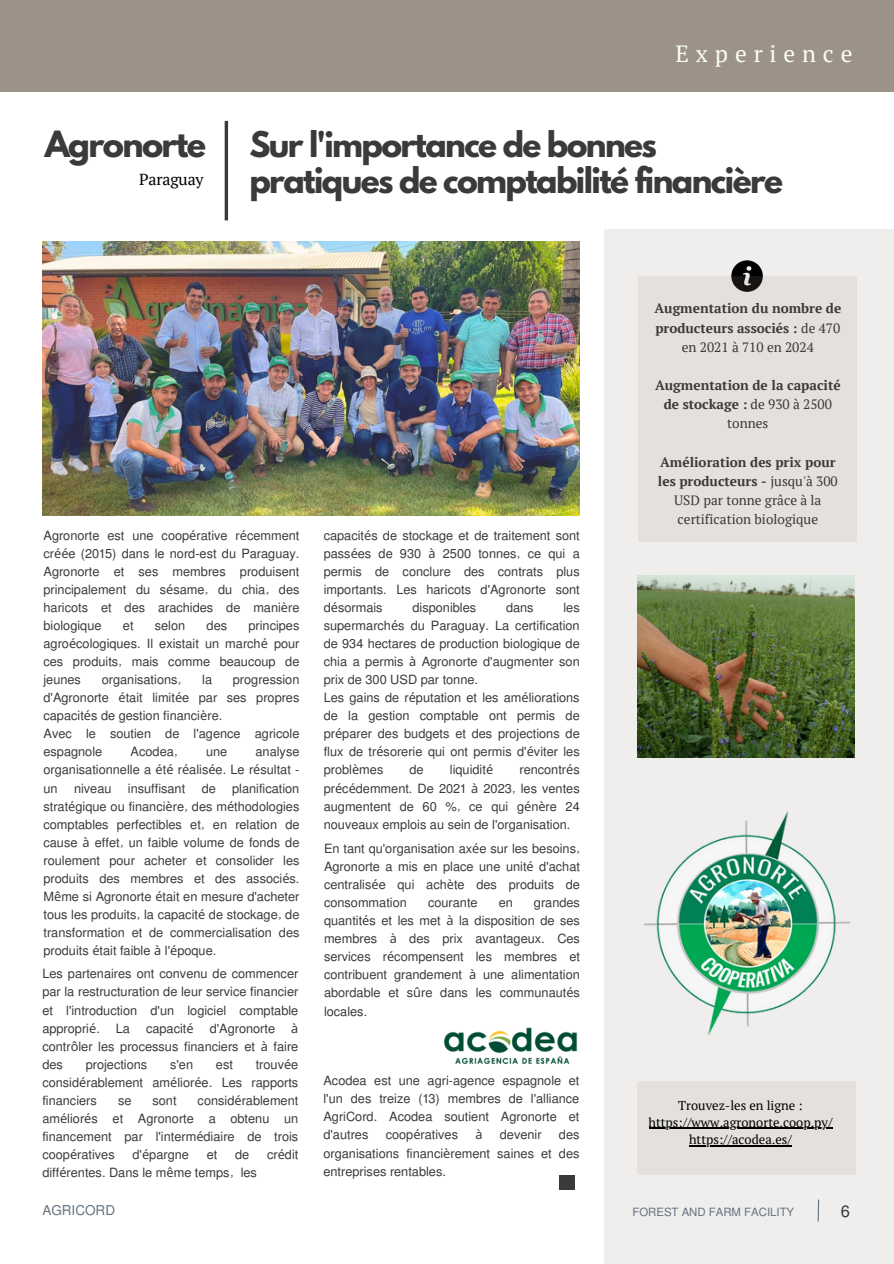
<style>
.page{position:relative;width:894px;height:1264px;background:#fff}
.page>*{position:absolute;margin:0;border:0;box-sizing:border-box;transform-origin:0 0}
.t1{font:700 31.95px "League Spartan";letter-spacing:-.05em;color:#3b3939}
.t2{font:700 31.35px/36.5px "League Spartan";letter-spacing:-.05em;color:#3b3939}
.t3{font:23.4px "PT Serif";letter-spacing:.295em;color:#f9ffed}
.t4{font:16.5px "Mukti";color:#3b3939}
.t5{font:16.05px "PT Serif";letter-spacing:-.01em;color:#000}
.t6{font:700 13.5px/19.2px "PT Serif";color:#3b3939;text-align:center}
.t7{font:13.5px/19.2px "PT Serif";color:#3b3939;text-align:center}
.t8{font:13.5px "Mukti";color:#637380}
.t9{font:12.9px "PT Serif";color:#000}
.t10{font:12.75px/18px "Mukti";color:#3b3939;text-align:justify}
.t11{font:12.75px "Noto Sans";color:#3b3939}
.t12{font:11.4px "Mukti";color:#637380}
.s1{font-weight:400}
.s2{font-weight:700}
.s3{font-family:"Noto Sans"}
</style>
<div class="page">
<div style="left:604px;top:229px;width:289px;height:1034px;background:#f0eeed"></div>
<svg style="left:817px;top:1199px;width:2px;height:23px"></svg>
<div style="left:559px;top:1174px;width:15px;height:15px;background:#3b3939"></div>
<svg style="left:224px;top:121px;width:4px;height:99px"></svg>
<img style="left:644px;top:811px;width:205px;height:224px">
<img style="left:443px;top:1027px;width:135px;height:37px">
<div style="left:0;top:0;width:893px;height:92px;background:#9d9287"></div>
<img style="left:42px;top:242px;width:537px;height:273px">
<svg style="left:731px;top:260px;width:31px;height:16px"></svg>
<div style="left:638px;top:276px;width:218px;height:266px;background:#e3e0dd"></div>
<div style="left:637px;top:1081px;width:218px;height:93px;background:#e3e0dd"></div>
<img style="left:637px;top:575px;width:217px;height:182px">
<hr style="left:648px;top:1127px;width:184px;height:1px;background:#000">
<hr style="left:689px;top:1144px;width:102px;height:2px;background:#000">
<h5 class="t1" style="left:45px;top:128px;width:163px">Agronorte</h5>
<h5 class="t5" style="left:139px;top:168px;width:66px">Paraguay</h5>
<p class="t3" style="left:675px;top:38px;width:178px">Experience</p>
<p class="t2" style="left:249px;top:130px;width:535px">Sur l'importance de bonnes pratiques de comptabilité financière</p>
<h5 class="t6" style="left:654px;top:299px;width:188px">Augmentation du nombre de producteurs associés : <span class="s1">de 470 en 2021 à 710 en 2024</span></h5>
<h5 class="t6" style="left:655px;top:375px;width:187px">Augmentation de la capacité de stockage : <span class="s1">de 930 à 2500 tonnes</span></h5>
<h5 class="t7" style="left:657px;top:452px;width:181px"><span class="s2">Amélioration des prix pour les producteurs -</span> jusqu'à 300<br>USD par tonne grâce à la certification biologique</h5>
<h2 class="t10" style="left:43px;top:525px;width:257px">Agronorte est une coop<span class="s3">é</span>rative r<span class="s3">é</span>cemment cr<span class="s3">éé</span>e (2015) dans le nord-est du Paraguay.<br>Agronorte et ses membres produisent principalement du s<span class="s3">é</span>same, du chia, des haricots et des arachides de mani<span class="s3">è</span>re biologique</h2>
<h4 class="t10" style="left:324px;top:525px;width:257px">capacit<span class="s3">é</span>s de stockage et de traitement sont pass<span class="s3">é</span>es de 930 <span class="s3">à</span> 2500 tonnes, ce qui a permis de conclure des contrats plus importants. Les haricots d'Agronorte sont d<span class="s3">é</span>sormais</h4>
<h4 class="t10" style="left:324px;top:597px;width:257px;text-align:left;text-indent:239px">les supermarch<span class="s3">é</span>s du Paraguay. La certification de 934 hectares de production biologique de chia a permis <span class="s3">à</span> Agronorte d'augmenter son prix de 300 USD par tonne.<br>Les gains de r<span class="s3">é</span>putation et les am<span class="s3">é</span>liorations de la gestion comptable ont permis de pr<span class="s3">é</span>parer des budgets et des projections de flux de tr<span class="s3">é</span>sorerie qui ont permis d'<span class="s3">é</span>viter les probl<span class="s3">è</span>mes</h4>
<h4 class="t10" style="left:412px;top:597px;width:65px">disponibles</h4>
<h4 class="t10" style="left:506px;top:597px;width:29px">dans</h4>
<h2 class="t10" style="left:43px;top:615px;width:257px;text-indent:205px">principes agro<span class="s3">é</span>cologiques. Il existait un march<span class="s3">é</span> pour ces produits, mais comme beaucoup de jeunes</h2>
<h2 class="t10" style="left:123px;top:615px;width:12px">et</h2>
<h2 class="t10" style="left:155px;top:615px;width:32px">selon</h2>
<h2 class="t10" style="left:206px;top:615px;width:22px">des</h2>
<h2 class="t10" style="left:43px;top:670px;width:257px;text-align:left;text-indent:189px">progression d'Agronorte <span class="s3">é</span>tait limit<span class="s3">é</span>e par ses propres capacit<span class="s3">é</span>s de gestion financi<span class="s3">è</span>re.<br>Avec le soutien de l'agence agricole espagnole</h2>
<h2 class="t10" style="left:102px;top:670px;width:81px">organisations,</h2>
<h2 class="t10" style="left:202px;top:670px;width:11px">la</h2>
<h2 class="t10" style="left:43px;top:742px;width:257px;text-indent:212px">analyse organisationnelle a <span class="s3">é</span>t<span class="s3">é</span> r<span class="s3">é</span>alis<span class="s3">é</span>e. Le r<span class="s3">é</span>sultat - un</h2>
<h2 class="t10" style="left:131px;top:742px;width:49px">Acodea,</h2>
<h2 class="t10" style="left:206px;top:742px;width:23px">une</h2>
<h4 class="t10" style="left:324px;top:760px;width:257px;text-indent:195px">rencontr<span class="s3">é</span>s pr<span class="s3">é</span>c<span class="s3">é</span>demment. De 2021 <span class="s3">à</span> 2023, les ventes augmentent de 60 %, ce qui g<span class="s3">é</span>n<span class="s3">è</span>re 24 nouveaux emplois au sein de l'organisation.</h4>
<p class="t10" style="left:324px;top:838px;width:257px">En tant qu'organisation ax<span class="s3">é</span>e sur les besoins, Agronorte a mis en place une unit<span class="s3">é</span> d'achat centralis<span class="s3">é</span>e qui ach<span class="s3">è</span>te des produits de consommation</p>
<h4 class="t10" style="left:409px;top:760px;width:16px">de</h4>
<h4 class="t10" style="left:450px;top:760px;width:45px">liquidit<span class="s3">é</span></h4>
<h2 class="t10" style="left:43px;top:778px;width:257px;text-indent:189px">planification strat<span class="s3">é</span>gique ou financi<span class="s3">è</span>re, des m<span class="s3">é</span>thodologies comptables perfectibles et, en relation de cause <span class="s3">à</span> effet, un faible volume de fonds de roulement pour acheter et consolider les produits des membres et des associ<span class="s3">é</span>s.<br>M<span class="s3">ê</span>me si Agronorte <span class="s3">é</span>tait en mesure d'acheter tous les produits, la capacit<span class="s3">é</span> de stockage, de transformation et de commercialisation des produits <span class="s3">é</span>tait faible <span class="s3">à</span> l'<span class="s3">é</span>poque.</h2>
<h1 class="t10" style="left:42px;top:964px;width:257px">Les partenaires ont convenu de commencer par la restructuration de leur service financier et l'introduction d'un logiciel comptable appropri<span class="s3">é</span>.</h1>
<h2 class="t10" style="left:74px;top:778px;width:39px">niveau</h2>
<h2 class="t10" style="left:128px;top:778px;width:59px">insuffisant</h2>
<h2 class="t10" style="left:202px;top:778px;width:16px">de</h2>
<p class="t10" style="left:324px;top:893px;width:257px;text-indent:210px">grandes quantit<span class="s3">é</span>s et les met <span class="s3">à</span> la disposition de ses membres <span class="s3">à</span> des prix avantageux. Ces services r<span class="s3">é</span>compensent les membres et contribuent grandement <span class="s3">à</span> une alimentation abordable et s<span class="s3">û</span>re dans les communaut<span class="s3">é</span>s locales.</p>
<p class="t10" style="left:428px;top:893px;width:51px">courante</p>
<p class="t10" style="left:498px;top:893px;width:16px">en</p>
<h1 class="t10" style="left:42px;top:1018px;width:257px;text-indent:249px"><span class="s3">à </span>contr<span class="s3">ô</span>ler les processus financiers et <span class="s3">à</span> faire des</h1>
<h1 class="t10" style="left:116px;top:1018px;width:16px">La</h1>
<h1 class="t10" style="left:146px;top:1018px;width:49px">capacit<span class="s3">é</span></h1>
<h1 class="t10" style="left:210px;top:1018px;width:67px">d'Agronorte</h1>
<h1 class="t10" style="left:42px;top:1054px;width:257px;text-indent:213px">trouv<span class="s3">é</span>e consid<span class="s3">é</span>rablement am<span class="s3">é</span>lior<span class="s3">é</span>e. Les rapports financiers</h1>
<h1 class="t10" style="left:86px;top:1054px;width:63px">projections</h1>
<h1 class="t10" style="left:170px;top:1054px;width:24px">s'en</h1>
<h1 class="t10" style="left:216px;top:1054px;width:18px">est</h1>
<p class="t10" style="left:323px;top:1071px;width:257px">Acodea est une agri-agence espagnole et l'un des treize (13) membres de l'alliance AgriCord. Acodea soutient Agronorte et d'autres</p>
<h1 class="t10" style="left:42px;top:1090px;width:257px;text-indent:155px">consid<span class="s3">é</span>rablement am<span class="s3">é</span>lior<span class="s3">é</span>s et Agronorte a obtenu un financement par l'interm<span class="s3">é</span>diaire de trois coop<span class="s3">é</span>ratives</h1>
<h1 class="t10" style="left:118px;top:1090px;width:15px">se</h1>
<h1 class="t10" style="left:152px;top:1090px;width:26px">sont</h1>
<h6 class="t9" style="left:678px;top:1096px;width:126px">Trouvez-les en ligne :</h6>
<h6 class="t9" style="left:648px;top:1113px;width:185px">https://www.agronorte.coop.py/</h6>
<h6 class="t9" style="left:689px;top:1130px;width:104px">https://acodea.es/</h6>
<p class="t10" style="left:385px;top:1125px;width:74px">coop<span class="s3">é</span>ratives</p>
<p class="t11" style="left:475px;top:1125px;width:9px">à</p>
<p class="t10" style="left:499px;top:1125px;width:43px">devenir</p>
<p class="t10" style="left:323px;top:1125px;width:257px;text-indent:235px">des organisations financi<span class="s3">è</span>rement saines et des entreprises rentables.</p>
<h1 class="t10" style="left:132px;top:1144px;width:58px">d'<span class="s3">é</span>pargne</h1>
<h1 class="t10" style="left:207px;top:1144px;width:12px">et</h1>
<h1 class="t10" style="left:235px;top:1144px;width:16px">de</h1>
<h1 class="t10" style="left:267px;top:1144px;width:33px">cr<span class="s3">é</span>dit</h1>
<h1 class="t10" style="left:42px;top:1162px;width:216px">diff<span class="s3">é</span>rentes. Dans le m<span class="s3">ê</span>me temps, les</h1>
<h1 class="t8" style="left:42px;top:1200px;width:74px">AGRICORD</h1>
<h3 class="t12" style="left:632px;top:1203px;width:163px">FOREST AND FARM FACILITY</h3>
<p class="t4" style="left:840px;top:1199px;width:11px">6</p>
</div>
